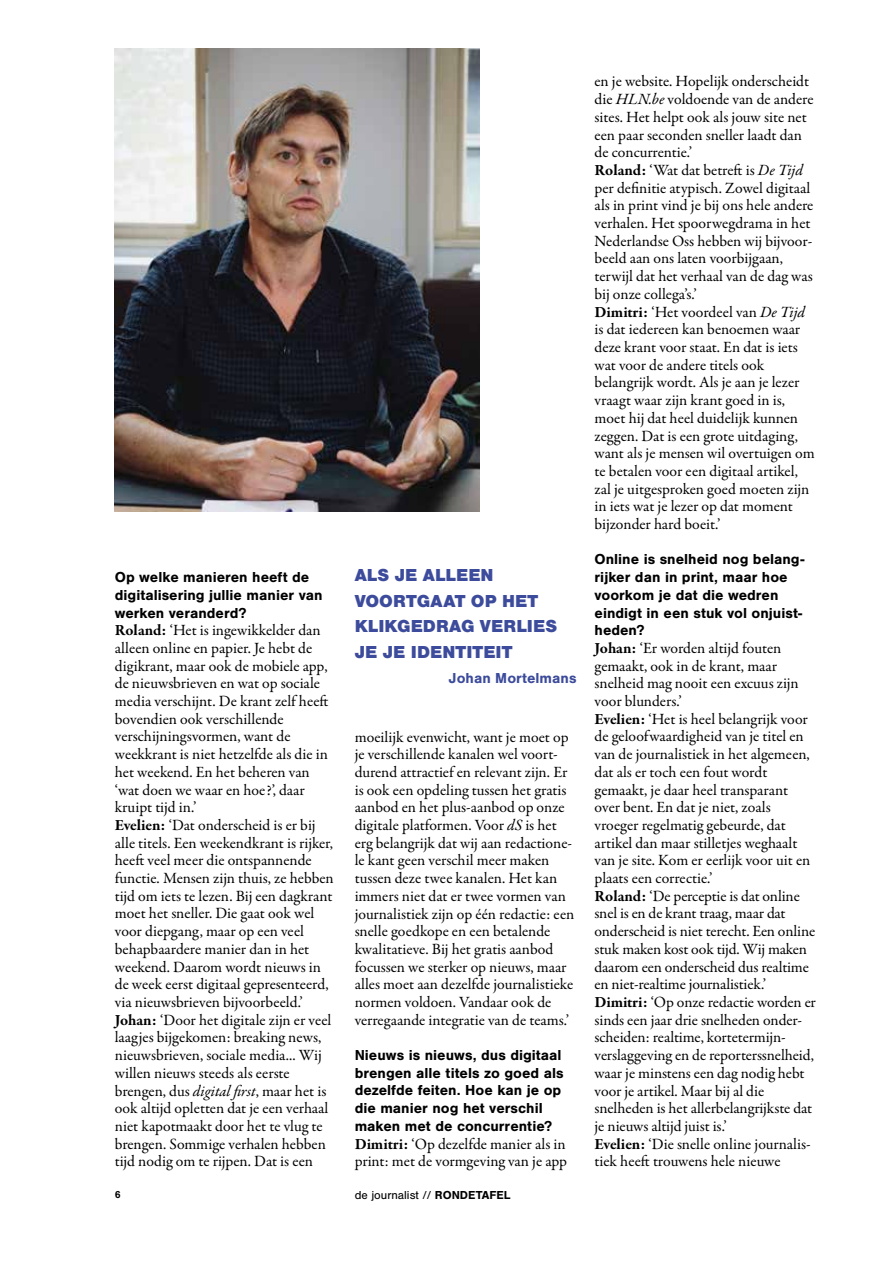
<style>
.page{position:relative;width:893px;height:1263px;background:#fff}
.page>*{position:absolute;margin:0;border:0;box-sizing:border-box;transform-origin:0 0}
.t1{font:900 18px/25.5px "Nimbus San";color:#3c4b9b}
.t2{font:15.75px/17.7px "Garamond Premr Pro";color:#000}
.t3{font:700 15px/17.7px "Nimbus San";color:#000}
.t4{font:700 15px "Nimbus San";color:#3c4b9b}
.t5{font:12px "Nimbus San";color:#000}
.t6{font:700 10.5px "Nimbus San";color:#000}
.s1{font-weight:700}
.s2{font-style:italic}
</style>
<div class="page">
<img style="left:115px;top:49px;width:364px;height:462px">
<p class="t3" style="left:115px;top:568px;width:209px">Op welke manieren heeft de digitalisering jullie manier van werken veranderd?</p>
<p class="t2" style="left:115px;top:622px;width:220px"><span class="s1">Roland:</span> ‘Het is ingewikkelder dan alleen online en papier. Je hebt de digikrant, maar ook de mobiele app, de nieuwsbrieven en wat op sociale media verschijnt. De krant zelf heeft bovendien ook verschillende verschijningsvormen, want de weekkrant is niet hetzelfde als die in het weekend. En het beheren van ‘wat doen we waar en hoe?’, daar kruipt tijd in.’<br><span class="s1">Evelien:</span> ‘Dat onderscheid is er bij alle titels. Een weekendkrant is rijker, heeft veel meer die ontspannende functie. Mensen zijn thuis, ze hebben tijd om iets te lezen. Bij een dagkrant moet het sneller. Die gaat ook wel voor diepgang, maar op een veel behapbaardere manier dan in het weekend. Daarom wordt nieuws in de week eerst digitaal gepresenteerd, via nieuwsbrieven bijvoorbeeld.’ <span class="s1">Johan:</span> ‘Door het digitale zijn er veel laagjes bijgekomen: breaking news, nieuwsbrieven, sociale media... Wij willen nieuws steeds als eerste brengen, dus <span class="s2">digital first</span>, maar het is ook altijd opletten dat je een verhaal niet kapotmaakt door het te vlug te brengen. Sommige verhalen hebben tijd nodig om te rijpen. Dat is een</p>
<p class="t1" style="left:355px;top:563px;width:204px">ALS JE ALLEEN<br>VOORTGAAT OP HET<br>KLIKGEDRAG VERLIES<br>JE JE IDENTITEIT</p>
<p class="t4" style="left:449px;top:670px;width:129px">Johan Mortelmans</p>
<p class="t2" style="left:355px;top:728px;width:221px">moeilijk evenwicht, want je moet op je verschillende kanalen wel voort&shy;durend attractief en relevant zijn. Er is ook een opdeling tussen het gratis aanbod en het plus-aanbod op onze digitale platformen. Voor <span class="s2">dS</span> is het erg belangrijk dat wij aan redactione&shy;le kant geen verschil meer maken tussen deze twee kanalen. Het kan immers niet dat er twee vormen van journalistiek zijn op één redactie: een snelle goedkope en een betalende kwalitatieve. Bij het gratis aanbod focussen we sterker op nieuws, maar alles moet aan dezelfde journalistieke normen voldoen. Vandaar ook de verregaande integratie van de teams.’</p>
<p class="t3" style="left:355px;top:1046px;width:211px">Nieuws is nieuws, dus digitaal brengen alle titels zo goed als dezelfde feiten. Hoe kan je op die manier nog het verschil maken met de concurrentie?</p>
<p class="t2" style="left:355px;top:1135px;width:214px"><span class="s1">Dimitri:</span> ‘Op dezelfde manier als in print: met de vormgeving van je app</p>
<p class="t6" style="left:115px;top:1188px;width:7px">6</p>
<p class="t5" style="left:355px;top:1188px;width:157px">de journalist // <span class="s1">RONDETAFEL</span></p>
<p class="t2" style="left:595px;top:73px;width:222px">en je website. Hopelijk onderscheidt die <span class="s2">HLN.be</span> voldoende van de andere sites. Het helpt ook als jouw site net een paar seconden sneller laadt dan de concurrentie.’<br><span class="s1">Roland:</span> ‘Wat dat betreft is <span class="s2">De Tijd </span>per definitie atypisch. Zowel digitaal als in print vind je bij ons hele andere verhalen. Het spoorwegdrama in het Nederlandse Oss hebben wij bijvoor&shy;beeld aan ons laten voorbijgaan, terwijl dat het verhaal van de dag was bij onze collega’s.’<br><span class="s1">Dimitri:</span> ‘Het voordeel van <span class="s2">De Tijd </span>is dat iedereen kan benoemen waar deze krant voor staat. En dat is iets wat voor de andere titels ook belangrijk wordt. Als je aan je lezer vraagt waar zijn krant goed in is, moet hij dat heel duidelijk kunnen zeggen. Dat is een grote uitdaging, want als je mensen wil overtuigen om te betalen voor een digitaal artikel, zal je uitgesproken goed moeten zijn in iets wat je lezer op dat moment bijzonder hard boeit.’</p>
<p class="t3" style="left:595px;top:551px;width:211px">Online is snelheid nog belang&shy;rijker dan in print, maar hoe voorkom je dat die wedren eindigt in een stuk vol onjuist&shy;heden?</p>
<p class="t2" style="left:595px;top:639px;width:223px"><span class="s1">Johan:</span> ‘Er worden altijd fouten gemaakt, ook in de krant, maar snelheid mag nooit een excuus zijn voor blunders.’<br><span class="s1">Evelien:</span> ‘Het is heel belangrijk voor de geloofwaardigheid van je titel en van de journalistiek in het algemeen, dat als er toch een fout wordt gemaakt, je daar heel transparant over bent. En dat je niet, zoals vroeger regelmatig gebeurde, dat artikel dan maar stilletjes weghaalt van je site. Kom er eerlijk voor uit en plaats een correctie.’<br><span class="s1">Roland:</span> ‘De perceptie is dat online snel is en de krant traag, maar dat onderscheid is niet terecht. Een online stuk maken kost ook tijd. Wij maken daarom een onderscheid dus realtime en niet-realtime journalistiek.’ <span class="s1">Dimitri:</span> ‘Op onze redactie worden er sinds een jaar drie snelheden onder&shy;scheiden: realtime, kortetermijn&shy;verslaggeving en de reporterssnelheid, waar je minstens een dag nodig hebt voor je artikel. Maar bij al die snelheden is het allerbelangrijkste dat je nieuws altijd juist is.’<br><span class="s1">Evelien:</span> ‘Die snelle online journalis&shy;tiek heeft trouwens hele nieuwe</p>
</div>
